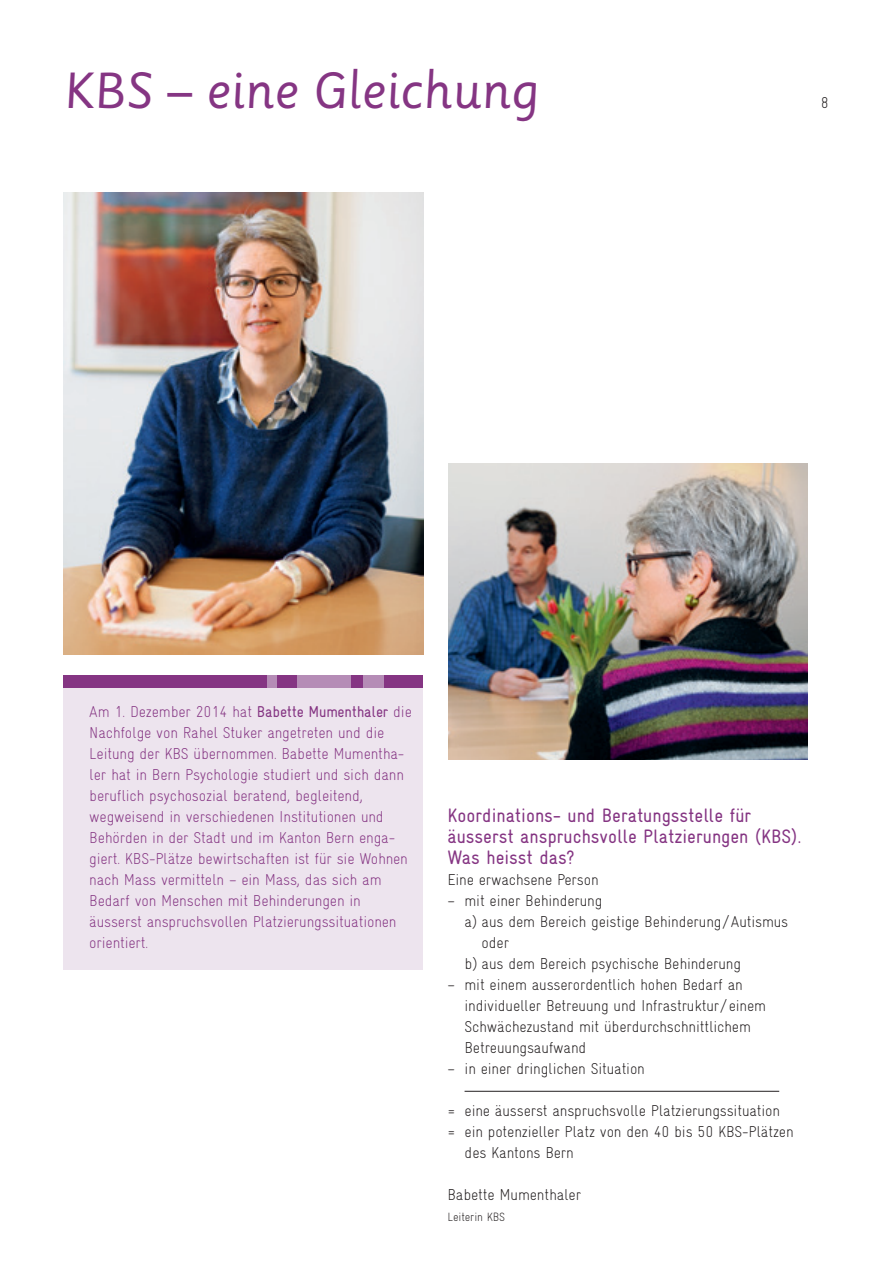
<style>
.page{position:relative;width:893px;height:1263px;background:#fff}
.page>*{position:absolute;margin:0;border:0;box-sizing:border-box;transform-origin:0 0}
.t1{font:49.5px "Sassoon Primary";color:#853583}
.t2{font:condensed 19.5px/21px "Gravur";color:#853583}
.t3{font:300 condensed 15.75px/21px "Gravur";letter-spacing:-.01em;color:#853583}
.t4{font:300 condensed 15.75px/21px "Gravur";letter-spacing:-.01em;color:#231f20}
.t5{font:300 condensed 12px "Gravur";letter-spacing:-.01em;color:#231f20}
.s1{font-weight:400}
</style>
<div class="page">
<img style="left:64px;top:192px;width:359px;height:462px">
<div style="left:64px;top:688px;width:359px;height:281px;background:#ede4ee"></div>
<div style="left:64px;top:675px;width:359px;height:13px;background:#853583"></div>
<div style="left:267px;top:675px;width:10px;height:13px;background:#b58cb6"></div>
<div style="left:297px;top:675px;width:54px;height:13px;background:#b58cb6"></div>
<div style="left:363px;top:675px;width:21px;height:13px;background:#b58cb6"></div>
<hr style="left:465px;top:1091px;width:314px;height:1px;background:#231f20">
<img style="left:449px;top:464px;width:359px;height:295px">
<h1 class="t1" style="left:64px;top:62px;width:477px">KBS – eine Gleichung</h1>
<p class="t4" style="left:821px;top:92px;width:9px">8</p>
<p class="t3" style="left:89px;top:701px;width:324px">Am 1. Dezember 2014 hat <span class="s1">Babette Mumenthaler</span> die Nachfolge von Rahel Stuker angetreten und die Leitung der KBS übernommen. Babette Mumentha&shy;ler hat in Bern Psychologie studiert und sich dann beruflich psychosozial beratend, begleitend, wegweisend in verschiedenen Institutionen und Behörden in der Stadt und im Kanton Bern enga&shy;giert. KBS-Plätze bewirtschaften ist für sie Wohnen nach Mass vermitteln – ein Mass, das sich am Bedarf von Menschen mit Behinderungen in äusserst anspruchsvollen Platzierungssituationen orientiert.</p>
<p class="t2" style="left:448px;top:805px;width:355px">Koordinations- und Beratungsstelle für äusserst anspruchsvolle Platzierungen (KBS).<br>Was heisst das?</p>
<p class="t4" style="left:448px;top:869px;width:153px">Eine erwachsene Person</p>
<p class="t4" style="left:448px;top:890px;width:156px">– mit einer Behinderung</p>
<p class="t4" style="left:465px;top:911px;width:325px">a) aus dem Bereich geistige Behinderung/Autismus</p>
<p class="t4" style="left:482px;top:932px;width:29px">oder</p>
<p class="t4" style="left:465px;top:953px;width:278px">b) aus dem Bereich psychische Behinderung</p>
<p class="t4" style="left:465px;top:974px;width:303px;text-indent:-17px">– mit einem ausserordentlich hohen Bedarf an individueller Betreuung und Infrastruktur/einem Schwächezustand mit überdurchschnittlichem Betreuungsaufwand</p>
<p class="t4" style="left:448px;top:1058px;width:199px">– in einer dringlichen Situation</p>
<p class="t4" style="left:448px;top:1100px;width:334px">= eine äusserst anspruchsvolle Platzierungssituation</p>
<p class="t4" style="left:448px;top:1121px;width:348px">= ein potenzieller Platz von den 40 bis 50 KBS-Plätzen</p>
<p class="t4" style="left:465px;top:1142px;width:111px">des Kantons Bern</p>
<p class="t4" style="left:448px;top:1184px;width:135px">Babette Mumenthaler</p>
<p class="t5" style="left:448px;top:1210px;width:59px">Leiterin KBS</p>
</div>
